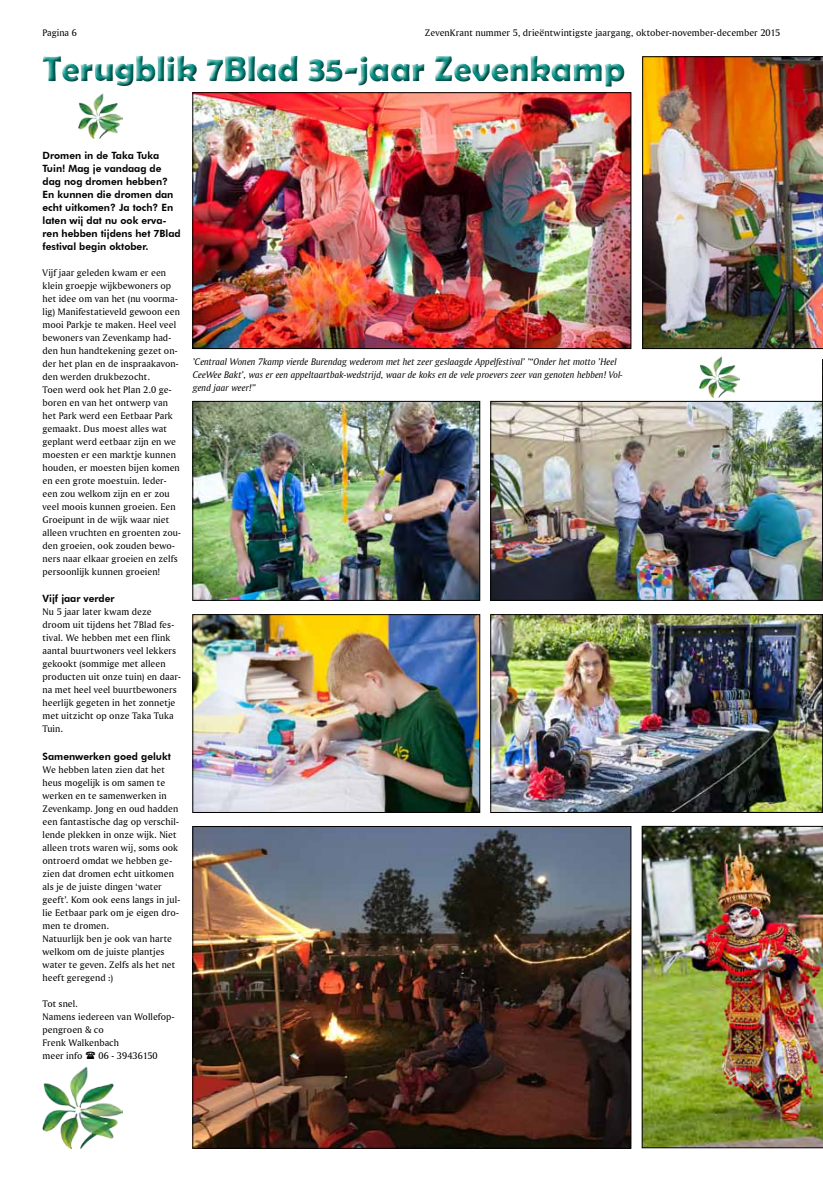
<style>
.page{position:relative;width:823px;height:1191px;background:#fff}
.page>*{position:absolute;margin:0;border:0;box-sizing:border-box;transform-origin:0 0}
.t1{font:700 36px "Berlin Sans FB Demi";color:#009184}
.t2{font:10px/13px "Amerigo BT Roman A";letter-spacing:.005em;color:#000}
.t3{font:10px/13px "Amerigo BT Italic A";color:#000}
.t4{font:800 10px/13px "Futura BT";color:#000}
</style>
<div class="page">
<img style="left:78px;top:93px;width:44px;height:45px">
<img style="left:43px;top:1067px;width:79px;height:81px">
<img style="left:194px;top:828px;width:434px;height:318px">
<div style="left:192px;top:826px;width:438px;height:322px;border:1px solid #000"></div>
<img style="left:194px;top:95px;width:434px;height:252px">
<div style="left:192px;top:93px;width:438px;height:256px;border:1px solid #000"></div>
<img style="left:699px;top:356px;width:39px;height:41px">
<img style="left:194px;top:403px;width:283px;height:195px">
<div style="left:192px;top:401px;width:287px;height:199px;border:1px solid #000"></div>
<img style="left:642px;top:57px;width:180px;height:292px">
<img style="left:194px;top:616px;width:283px;height:194px">
<div style="left:192px;top:614px;width:287px;height:198px;border:1px solid #000"></div>
<img style="left:492px;top:403px;width:328px;height:195px">
<div style="left:490px;top:401px;width:332px;height:199px;border:1px solid #000"></div>
<img style="left:492px;top:616px;width:328px;height:194px">
<div style="left:490px;top:614px;width:332px;height:198px;border:1px solid #000"></div>
<svg style="left:822px;top:360px;width:1px;height:240px"></svg>
<img style="left:641px;top:826px;width:181px;height:322px">
<svg style="left:42px;top:55px;width:583px;height:32px"></svg>
<p class="t2" style="left:43px;top:26px;width:36px">Pagina 6</p>
<p class="t2" style="left:425px;top:26px;width:356px">ZevenKrant nummer 5, drieëntwintigste jaargang, oktober-november-december 2015</p>
<h1 class="t1" style="left:43px;top:48px;width:584px">Terugblik 7Blad 35-jaar Zevenkamp</h1>
<p class="t4" style="left:43px;top:149px;width:140px">Dromen in de Taka Tuka<br>Tuin! Mag je vandaag de dag nog dromen hebben?<br>En kunnen die dromen dan echt uitkomen? Ja toch? En laten wij dat nu ook erva&shy;ren hebben tijdens het 7Blad festival begin oktober.</p>
<p class="t2" style="left:43px;top:266px;width:140px">Vijf jaar geleden kwam er een klein groepje wijkbewoners op het idee om van het (nu voorma&shy;lig) Manifestatieveld gewoon een mooi Parkje te maken. Heel veel bewoners van Zevenkamp had&shy;den hun handtekening gezet on&shy;der het plan en de inspraakavon&shy;den werden drukbezocht.<br>Toen werd ook het Plan 2.0 ge&shy;boren en van het ontwerp van het Park werd een Eetbaar Park gemaakt. Dus moest alles wat geplant werd eetbaar zijn en we moesten er een marktje kunnen houden, er moesten bijen komen en een grote moestuin. Ieder&shy;een zou welkom zijn en er zou veel moois kunnen groeien. Een<br>Groeipunt in de wijk waar niet alleen vruchten en groenten zou&shy;den groeien, ook zouden bewo&shy;ners naar elkaar groeien en zelfs persoonlijk kunnen groeien!</p>
<p class="t4" style="left:43px;top:592px;width:73px">Vijf jaar verder</p>
<p class="t2" style="left:43px;top:605px;width:140px">Nu 5 jaar later kwam deze droom uit tijdens het 7Blad fes&shy;tival. We hebben met een flink aantal buurtwoners veel lekkers gekookt (sommige met alleen producten uit onze tuin) en daar&shy;na met heel veel buurtbewoners heerlijk gegeten in het zonnetje met uitzicht op onze Taka Tuka<br>Tuin.</p>
<p class="t4" style="left:43px;top:749px;width:130px">Samenwerken goed gelukt</p>
<p class="t2" style="left:43px;top:762px;width:139px">We hebben laten zien dat het heus mogelijk is om samen te werken en te samenwerken in<br>Zevenkamp. Jong en oud hadden een fantastische dag op verschil&shy;lende plekken in onze wijk. Niet alleen trots waren wij, soms ook ontroerd omdat we hebben ge&shy;zien dat dromen echt uitkomen als je de juiste dingen ‘water geeft’. Kom ook eens langs in jul&shy;lie Eetbaar park om je eigen dro&shy;men te dromen.<br>Natuurlijk ben je ook van harte welkom om de juiste plantjes water te geven. Zelfs als het net heeft geregend :)</p>
<p class="t2" style="left:43px;top:996px;width:133px">Tot snel.<br>Namens iedereen van Wollefop&shy;pengroen &amp; co<br>Frenk Walkenbach<br>meer info</p>
<p class="t2" style="left:98px;top:1048px;width:61px">06 - 39436150</p>
<p class="t3" style="left:193px;top:355px;width:431px">’Centraal Wonen 7kamp vierde Burendag wederom met het zeer geslaagde Appelfestival’ ’“Onder het motto ’Heel<br>CeeWee Bakt’, was er een appeltaartbak-wedstrijd, waar de koks en de vele proevers zeer van genoten hebben! Vol&shy;gend jaar weer!”</p>
</div>
